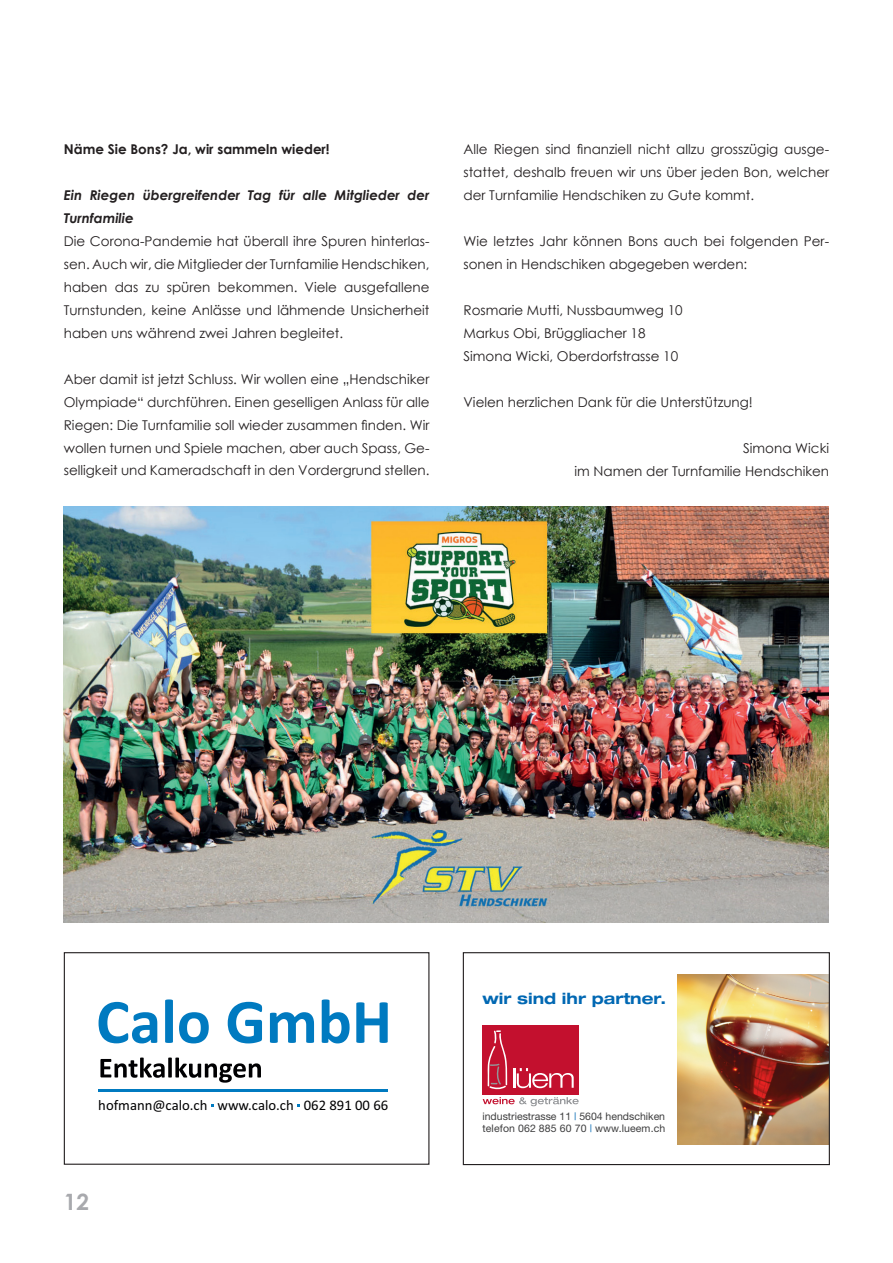
<style>
.page{position:relative;width:893px;height:1263px;background:#fff}
.page>*{position:absolute;margin:0;border:0;box-sizing:border-box;transform-origin:0 0}
.t1{font:700 22.5px "Century Gothic";color:#a8a9ad}
.t2{font:700 expanded 15.45px "Helvetica Neue";color:#0168b3}
.t3{font:14.7px "Calibri";color:#000002}
.t4{font:13.5px/23px "Century Gothic";color:#231f20;text-align:justify}
.t5{font:italic 700 13.5px/23px "Century Gothic";color:#231f20}
.t6{font:700 13.5px "Century Gothic";color:#231f20}
.t7{font:10.5px/12px "Helvetica Neue";color:#3e3e3f}
.s1{color:#0168b3}
</style>
<div class="page">
<img style="left:678px;top:974px;width:150px;height:170px">
<div style="left:482px;top:1025px;width:97px;height:69px;background:#c3102e"></div>
<svg style="left:487px;top:1030px;width:20px;height:60px"></svg>
<hr style="left:513px;top:1068px;width:2px;height:20px;background:#fff">
<svg style="left:517px;top:1068px;width:57px;height:20px"></svg>
<svg style="left:483px;top:1097px;width:96px;height:9px"></svg>
<div style="left:463px;top:952px;width:367px;height:213px;border:1px solid #231f20"></div>
<img style="left:64px;top:506px;width:764px;height:417px">
<svg style="left:99px;top:999px;width:289px;height:44px"></svg>
<svg style="left:100px;top:1057px;width:161px;height:26px"></svg>
<hr style="left:99px;top:1089px;width:289px;height:2px;background:#007ac0">
<div style="left:64px;top:952px;width:365px;height:213px;border:1px solid #231f20"></div>
<p class="t6" style="left:64px;top:139px;width:267px">Näme Sie Bons? Ja, wir sammeln wieder!</p>
<p class="t5" style="left:64px;top:183px;width:367px">Ein Riegen übergreifender Tag für alle Mitglieder der<br>Turnfamilie</p>
<p class="t4" style="left:64px;top:229px;width:367px">Die Corona-Pandemie hat überall ihre Spuren hinterlas&shy;sen. Auch wir, die Mitglieder der Turnfamilie Hendschiken, haben das zu spüren bekommen. Viele ausgefallene Turnstunden, keine Anlässe und lähmende Unsicherheit haben uns während zwei Jahren begleitet.</p>
<p class="t4" style="left:64px;top:367px;width:367px">Aber damit ist jetzt Schluss. Wir wollen eine „Hendschiker Olympiade“ durchführen. Einen geselligen Anlass für alle Riegen: Die Turnfamilie soll wieder zusammen finden. Wir wollen turnen und Spiele machen, aber auch Spass, Ge&shy;selligkeit und Kameradschaft in den Vordergrund stellen.</p>
<p class="t4" style="left:463px;top:137px;width:367px">Alle Riegen sind finanziell nicht allzu grosszügig ausge&shy;stattet, deshalb freuen wir uns über jeden Bon, welcher der Turnfamilie Hendschiken zu Gute kommt.</p>
<p class="t4" style="left:463px;top:229px;width:367px">Wie letztes Jahr können Bons auch bei folgenden Per&shy;sonen in Hendschiken abgegeben werden:</p>
<p class="t4" style="left:463px;top:298px;width:221px;text-align:left">Rosmarie Mutti, Nussbaumweg 10<br>Markus Obi, Brüggliacher 18<br>Simona Wicki, Oberdorfstrasse 10</p>
<p class="t4" style="left:463px;top:390px;width:291px">Vielen herzlichen Dank für die Unterstützung!</p>
<p class="t4" style="left:574px;top:436px;width:256px;text-align:right">Simona Wicki<br>im Namen der Turnfamilie Hendschiken</p>
<p class="t3" style="left:98px;top:1095px;width:291px">hofmann@calo.ch www.calo.ch 062 891 00 66</p>
<h1 class="t1" style="left:64px;top:1185px;width:27px">12</h1>
<p class="t2" style="left:482px;top:988px;width:185px">wir sind ihr partner.</p>
<p class="t7" style="left:482px;top:1110px;width:184px">industriestrasse 11 <span class="s1">|</span> 5604 hendschiken telefon 062 885 60 70 <span class="s1">|</span> www.lueem.ch</p>
</div>
